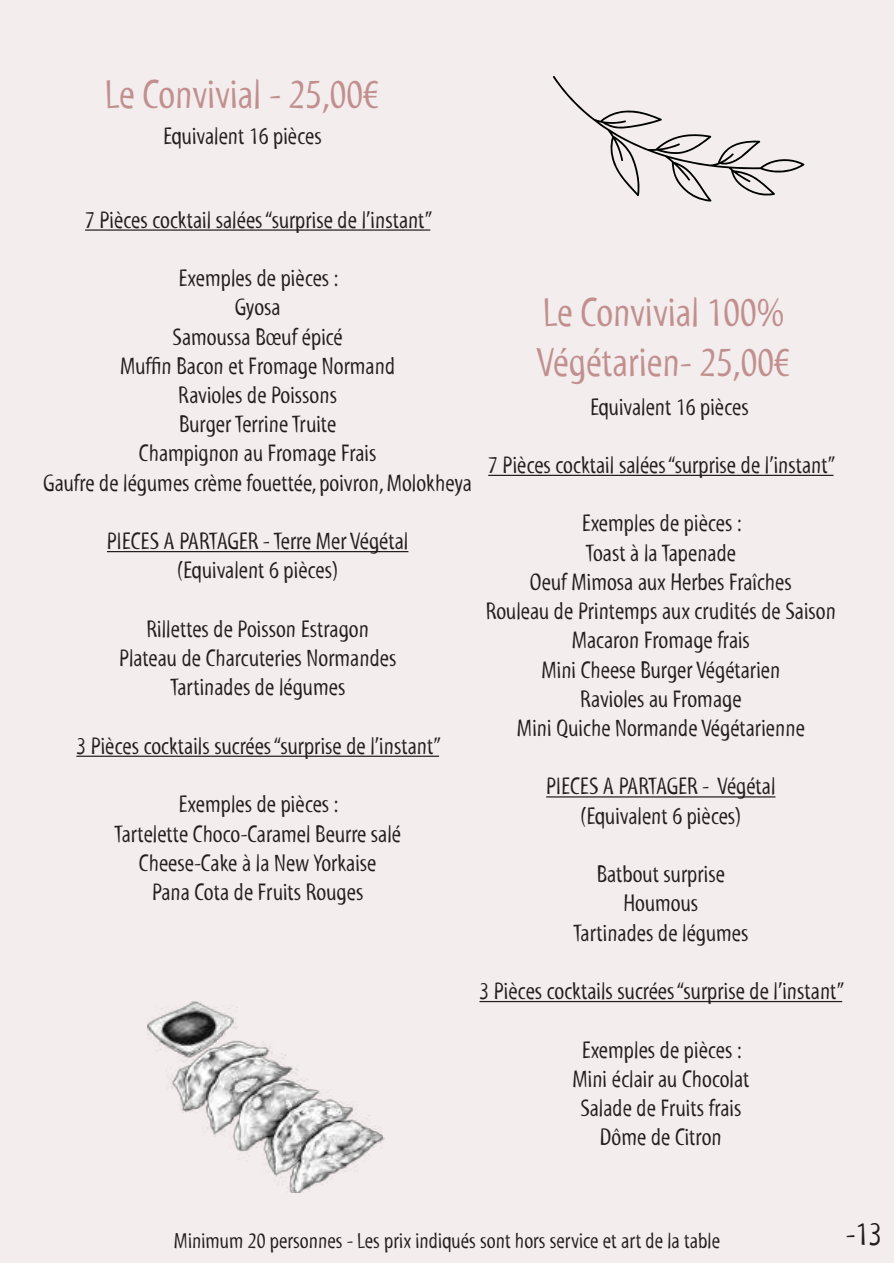
<style>
.page{position:relative;width:894px;height:1263px;background:#fff}
.page>*{position:absolute;margin:0;border:0;box-sizing:border-box;transform-origin:0 0}
.t1{font:41.55px/49.8px "Myriad Std Tilt";color:#c28f8f}
.t2{font:33.45px "Myriad Std Tilt";color:#231f20}
.t3{font:24.3px/29.2px "Myriad Std Tilt";color:#231f20;text-align:center}
.t4{font:22.2px "Myriad Std Tilt";color:#231f20}
</style>
<div class="page">
<div style="left:0;top:0;width:893px;height:1263px;background:#f2ebeb"></div>
<hr style="left:85px;top:229px;width:345px;height:2px;background:#231f20">
<hr style="left:107px;top:551px;width:301px;height:1px;background:#231f20">
<hr style="left:76px;top:755px;width:363px;height:2px;background:#231f20">
<hr style="left:488px;top:475px;width:345px;height:1px;background:#231f20">
<hr style="left:546px;top:796px;width:229px;height:1px;background:#231f20">
<hr style="left:479px;top:1001px;width:362px;height:1px;background:#231f20">
<img style="left:147px;top:1001px;width:237px;height:191px">
<svg style="left:553px;top:76px;width:251px;height:126px"></svg>
<h1 class="t1" style="left:105px;top:70px;width:276px">Le Convivial - 25,00€</h1>
<p class="t3" style="left:163px;top:122px;width:160px">Equivalent 16 pièces</p>
<p class="t3" style="left:85px;top:205px;width:348px">7 Pièces cocktail salées “surprise de l’instant”</p>
<p class="t3" style="left:43px;top:264px;width:430px">Exemples de pièces :<br>Gyosa<br>Samoussa Bœuf épicé<br>Muffin Bacon et Fromage Normand<br>Ravioles de Poissons<br>Burger Terrine Truite<br>Champignon au Fromage Frais<br>Gaufre de légumes crème fouettée, poivron, Molokheya</p>
<p class="t3" style="left:107px;top:527px;width:303px">PIECES A PARTAGER - Terre Mer Végétal (Equivalent 6 pièces)</p>
<p class="t3" style="left:119px;top:614px;width:279px">Rillettes de Poisson Estragon<br>Plateau de Charcuteries Normandes<br>Tartinades de légumes</p>
<p class="t3" style="left:76px;top:731px;width:366px">3 Pièces cocktails sucrées “surprise de l’instant”</p>
<p class="t3" style="left:114px;top:790px;width:288px">Exemples de pièces :<br>Tartelette Choco-Caramel Beurre salé<br>Cheese-Cake à la New Yorkaise<br>Pana Cota de Fruits Rouges</p>
<h1 class="t1" style="left:536px;top:288px;width:255px">Le Convivial 100%<br>Végétarien- 25,00€</h1>
<p class="t3" style="left:590px;top:393px;width:160px">Equivalent 16 pièces</p>
<p class="t3" style="left:488px;top:451px;width:348px">7 Pièces cocktail salées “surprise de l’instant”</p>
<p class="t3" style="left:485px;top:509px;width:352px">Exemples de pièces :<br>Toast à la Tapenade<br>Oeuf Mimosa aux Herbes Fraîches<br>Rouleau de Printemps aux crudités de Saison<br>Macaron Fromage frais<br>Mini Cheese Burger Végétarien<br>Ravioles au Fromage<br>Mini Quiche Normande Végétarienne</p>
<p class="t3" style="left:546px;top:772px;width:231px">PIECES A PARTAGER - Végétal (Equivalent 6 pièces)</p>
<p class="t3" style="left:573px;top:860px;width:177px">Batbout surprise<br>Houmous<br>Tartinades de légumes</p>
<p class="t3" style="left:479px;top:977px;width:366px">3 Pièces cocktails sucrées “surprise de l’instant”</p>
<p class="t3" style="left:572px;top:1035px;width:178px">Exemples de pièces :<br>Mini éclair au Chocolat<br>Salade de Fruits frais<br>Dôme de Citron</p>
<p class="t4" style="left:174px;top:1228px;width:547px">Minimum 20 personnes - Les prix indiqués sont hors service et art de la table</p>
<h2 class="t2" style="left:845px;top:1215px;width:38px">-13</h2>
</div>
